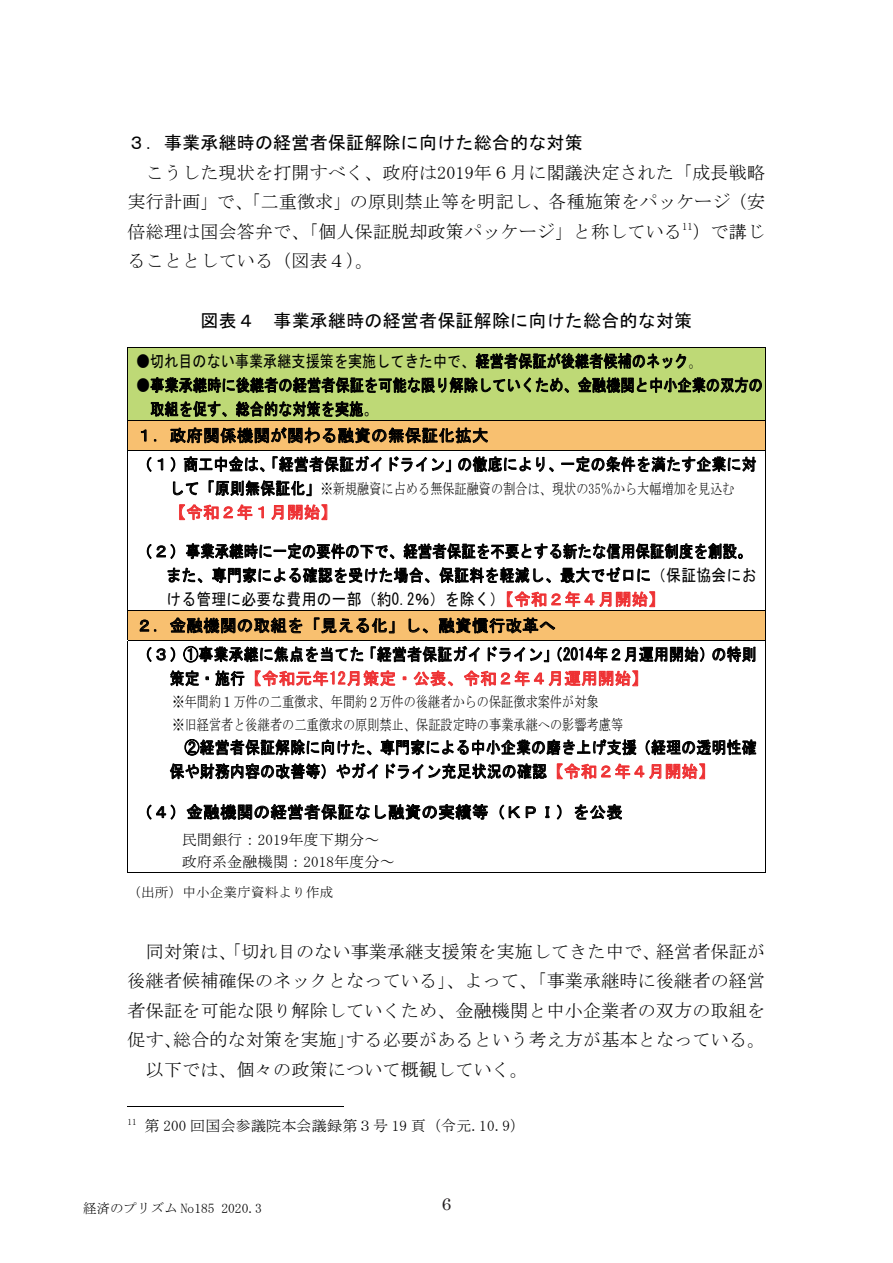
<style>
.page{position:relative;width:893px;height:1263px;background:#fff}
.page>*{position:absolute;margin:0;border:0;box-sizing:border-box;transform-origin:0 0}
.t1{font:18px "MS Mincho";letter-spacing:.01em;color:#000}
.t2{font:18px "MS Gothic";letter-spacing:.01em;color:#000}
.t3{font:18px "Century";color:#000}
.t4{font:16.5px/28.8px "MS Gothic";letter-spacing:.02em;color:#000}
.t5{font:16.5px/24px "MS Gothic";letter-spacing:.02em;color:#000;scale:.9 1}
.t6{font:16.5px/24px "MS Gothic";color:#000;scale:.86 1}
.t7{font:16.5px "MS Gothic";letter-spacing:.02em;color:#000;scale:.85 1}
.t8{font:16.5px "MS Gothic";letter-spacing:.02em;color:#ee3133}
.t9{font:15px/22.5px "MS Mincho";letter-spacing:.01em;color:#000;scale:.8 1}
.t10{font:15px/22.5px "MS Mincho";letter-spacing:.01em;color:#000}
.t11{font:13.5px "MS Mincho";color:#000}
.s1{font-family:"MS Mincho"}
.s2{font-family:"MS Gothic";font-size:16.5px}
.s3{color:#ee3133}
.s4{color:#000}
</style>
<div class="page">
<hr style="left:128px;top:347px;width:637px;height:1px;background:#000">
<hr style="left:128px;top:348px;width:1px;height:72px;background:#000">
<hr style="left:128px;top:420px;width:637px;height:1px;background:#000">
<hr style="left:128px;top:420px;width:1px;height:30px;background:#000">
<svg style="left:141px;top:347px;width:625px;height:125px;background:#abad6e"></svg>
<svg style="left:173px;top:480px;width:154px;height:40px"></svg>
<svg style="left:147px;top:543px;width:596px;height:65px"></svg>
<hr style="left:128px;top:450px;width:637px;height:1px;background:#000">
<hr style="left:128px;top:451px;width:1px;height:159px;background:#000">
<hr style="left:765px;top:451px;width:1px;height:159px;background:#000">
<div style="left:128px;top:611px;width:637px;height:29px;background:#f8c070"></div>
<svg style="left:140px;top:620px;width:16px;height:11px"></svg>
<svg style="left:170px;top:617px;width:132px;height:17px"></svg>
<svg style="left:314px;top:618px;width:80px;height:16px"></svg>
<svg style="left:409px;top:619px;width:19px;height:14px"></svg>
<svg style="left:439px;top:617px;width:116px;height:16px"></svg>
<hr style="left:128px;top:610px;width:637px;height:1px;background:#000">
<svg style="left:765px;top:611px;width:1px;height:29px"></svg>
<svg style="left:147px;top:647px;width:28px;height:15px"></svg>
<svg style="left:183px;top:646px;width:180px;height:16px"></svg>
<svg style="left:371px;top:646px;width:109px;height:16px"></svg>
<svg style="left:488px;top:646px;width:61px;height:16px"></svg>
<svg style="left:558px;top:646px;width:146px;height:16px"></svg>
<svg style="left:712px;top:646px;width:43px;height:16px"></svg>
<svg style="left:170px;top:670px;width:29px;height:16px"></svg>
<svg style="left:215px;top:670px;width:29px;height:17px"></svg>
<svg style="left:255px;top:670px;width:140px;height:16px"></svg>
<svg style="left:414px;top:671px;width:39px;height:15px"></svg>
<svg style="left:464px;top:670px;width:174px;height:16px"></svg>
<svg style="left:147px;top:739px;width:609px;height:81px"></svg>
<hr style="left:128px;top:640px;width:637px;height:1px;background:#000">
<hr style="left:128px;top:641px;width:1px;height:231px;background:#000">
<hr style="left:128px;top:872px;width:637px;height:1px;background:#000">
<hr style="left:765px;top:641px;width:1px;height:231px;background:#000">
<hr style="left:128px;top:1106px;width:216px;height:1px;background:#000">
<p class="t2" style="left:128px;top:133px;width:457px">３．事業承継時の経営者保証解除に向けた総合的な対策</p>
<p class="t1" style="left:146px;top:163px;width:621px">こうした現状を打開すべく、政府は2019年６月に閣議決定された「成長戦略</p>
<p class="t1" style="left:128px;top:193px;width:639px">実行計画」で、「二重徴求」の原則禁止等を明記し、各種施策をパッケージ（安</p>
<p class="t1" style="left:128px;top:222px;width:639px">倍総理は国会答弁で、「個人保証脱却政策パッケージ」と称している<sup>11</sup>）で講じ</p>
<p class="t1" style="left:128px;top:252px;width:247px">ることとしている（図表４）。</p>
<p class="t2" style="left:201px;top:311px;width:493px">図表４ 事業承継時の経営者保証解除に向けた総合的な対策</p>
<p class="t7" style="left:136px;top:353px;width:668px"><span class="s1">●</span>切れ目のない事業承継支援策を実施してきた中で、経営者保証が後継者候補のネック<span class="s1">。</span></p>
<p class="t6" style="left:150px;top:373px;width:714px;text-indent:-14px"><span class="s1">●</span>事業承継時に後継者の経営者保証を可能な限り解除していくため、金融機関と中小企業の双方の取組を促す、総合的な対策を実施。</p>
<p class="t4" style="left:136px;top:421px;width:622px">１．政府関係機関が関わる融資の無保証化拡大<br>（１）商工中金は、「経営者保証ガイドライン」の徹底により、一定の条件を満たす企業に対</p>
<p class="t9" style="left:170px;top:477px;width:708px"><span class="s2">して「原則無保証化」</span>※新規融資に占める無保証融資の割合は、現状の35％から大幅増加を見込む</p>
<p class="t8" style="left:169px;top:504px;width:169px">【令和２年１月開始】</p>
<p class="t4" style="left:166px;top:539px;width:592px;line-height:24px;text-indent:-30px">（２）事業承継時に一定の要件の下で、経営者保証を不要とする新たな信用保証制度を創設。また、専門家による確認を受けた場合、保証料を軽減し、最大でゼロに（保証協会における管理に必要な費用の一部（約0.2％）を除く）<span class="s3">【令和２年４月開始】</span></p>
<p class="t4" style="left:136px;top:611px;width:622px">２．金融機関の取組を「見える化」し、融資慣行改革へ<br>（３）①事業承継に焦点を当てた「経営者保証ガイドライン」（2014年２月運用開始）の特則</p>
<p class="t8" style="left:170px;top:670px;width:480px"><span class="s4">策定・施行</span>【令和元年12月策定・公表、令和２年４月運用開始】</p>
<p class="t9" style="left:173px;top:690px;width:565px">※年間約１万件の二重徴求、年間約２万件の後継者からの保証徴求案件が対象<br>※旧経営者と後継者の二重徴求の原則禁止、保証設定時の事業承継への影響考慮等</p>
<p class="t5" style="left:170px;top:735px;width:654px;text-indent:15px">②経営者保証解除に向けた、専門家による中小企業の磨き上げ支援（経理の透明性確保や財務内容の改善等）やガイドライン充足状況の確認<span class="s3">【令和２年４月開始】</span></p>
<p class="t4" style="left:136px;top:797px;width:488px">（４）金融機関の経営者保証なし融資の実績等（ＫＰＩ）を公表</p>
<p class="t10" style="left:182px;top:828px;width:215px">民間銀行：2019年度下期分～政府系金融機関：2018年度分～</p>
<p class="t11" style="left:128px;top:885px;width:207px">（出所）中小企業庁資料より作成</p>
<p class="t1" style="left:146px;top:942px;width:621px">同対策は、「切れ目のない事業承継支援策を実施してきた中で、経営者保証が</p>
<p class="t1" style="left:128px;top:972px;width:639px">後継者候補確保のネックとなっている」、よって、「事業承継時に後継者の経営</p>
<p class="t1" style="left:128px;top:1001px;width:639px">者保証を可能な限り解除していくため、金融機関と中小企業者の双方の取組を</p>
<p class="t1" style="left:128px;top:1031px;width:639px">促す、総合的な対策を実施」する必要があるという考え方が基本となっている。</p>
<p class="t1" style="left:146px;top:1060px;width:384px">以下では、個々の政策について概観していく。</p>
<p class="t10" style="left:128px;top:1114px;width:399px"><sup>11</sup> 第 200 回国会参議院本会議録第３号 19 頁（令元.10.9）</p>
<p class="t11" style="left:83px;top:1202px;width:180px">経済のプリズム No185 2020.3</p>
<p class="t3" style="left:442px;top:1192px;width:12px">2<sup>6</sup></p>
</div>
